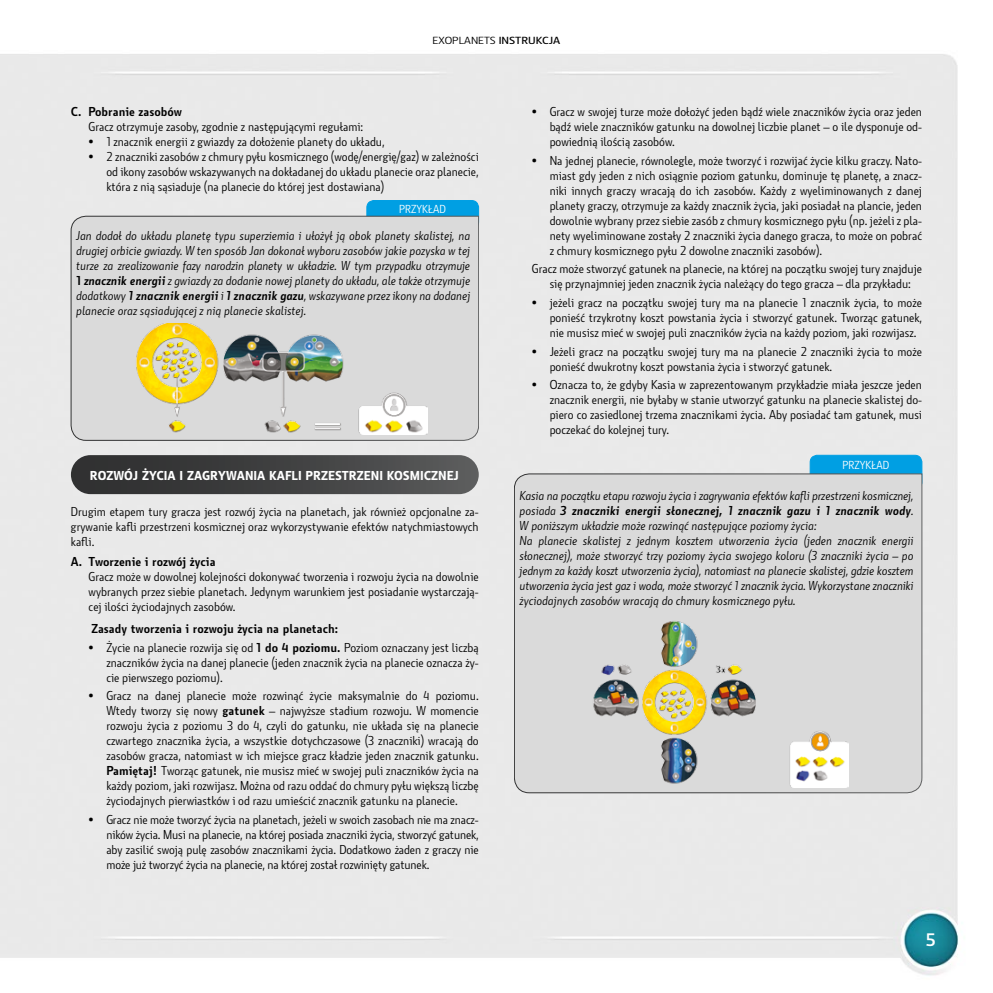
<style>
.page{position:relative;width:993px;height:993px;background:#fff}
.page>*{position:absolute;margin:0;border:0;box-sizing:border-box;transform-origin:0 0}
.t1{font:700 17.5px "Botanika";color:#fff}
.t2{font:12.5px/15px "Botanika Lite";color:#000;text-align:justify}
.t3{font:italic 12.5px/15px "Botanika Lite";color:#000;text-align:justify}
.t4{font:700 12.5px "Botanika";color:#000}
.t5{font:italic 700 12.5px "Botanika";color:#000}
.t6{font:800 12.5px "Botanika";color:#fff}
.t7{font:11.25px "Botanika Lite";color:#fff}
.t8{font:10px "Botanika Lite";color:#000;scale:1.2 1}
.s1{font-family:"Botanika";font-weight:600}
.s2{font-family:"Botanika";font-weight:700;font-style:normal}
.s3{font-family:"Botanika";font-weight:700}
.s4{font-family:"Botanika Lite";font-weight:400}
</style>
<div class="page">
<div style="left:0;top:54px;width:959px;height:922px;background:#e9e9e9"></div>
<div style="left:71px;top:455px;width:407px;height:39px;background:linear-gradient(to right,#2b2b2c,#58595a);border-radius:19px"></div>
<div style="left:367px;top:200px;width:111px;height:29px;background:#009fe3;border-radius:7px"></div>
<div style="left:366px;top:200px;width:112px;height:29px;border:1px solid #009fe3;border-radius:7px"></div>
<div style="left:71px;top:216px;width:408px;height:224px;background:#dadada"></div>
<img style="left:122px;top:324px;width:305px;height:110px">
<div style="left:809px;top:455px;width:112px;height:34px;background:#009fe3;border-radius:7px"></div>
<div style="left:809px;top:455px;width:112px;height:34px;border:1px solid #009fe3;border-radius:7px"></div>
<div style="left:514px;top:473px;width:407px;height:319px;background:#dadada"></div>
<img style="left:588px;top:616px;width:259px;height:171px">
<p class="t8" style="left:432px;top:35px;width:108px">EXOPLANETS <span class="s1">INSTRUKCJA</span></p>
<p class="t4" style="left:71px;top:104px;width:113px">C. Pobranie zasobów</p>
<p class="t2" style="left:89px;top:119px;width:276px">Gracz otrzymuje zasoby, zgodnie z następującymi regułami:</p>
<p class="t2" style="left:89px;top:134px;width:297px">• 1 znacznik energii z gwiazdy za dołożenie planety do układu,</p>
<p class="t2" style="left:106px;top:149px;width:374px;text-indent:-18px">• 2 znaczniki zasobów z chmury pyłu kosmicznego (wodę/energię/gaz) w zależności od ikony zasobów wskazywanych na dokładanej do układu planecie oraz planecie, która z nią sąsiaduje (na planecie do której jest dostawiana)</p>
<p class="t7" style="left:399px;top:202px;width:48px">PRZYKŁAD</p>
<p class="t3" style="left:76px;top:228px;width:395px">Jan dodał do układu planetę typu superziemia i ułożył ją obok planety skalistej, na drugiej orbicie gwiazdy. W ten sposób Jan dokonał wyboru zasobów jakie pozyska w tej turze za zrealizowanie fazy narodzin planety w układzie. W tym przypadku otrzymuje <span class="s2">1</span> <span class="s3">znacznik energii</span> z gwiazdy za dodanie nowej planety do układu, ale także otrzymuje dodatkowy <span class="s3">1 znacznik energii</span> i <span class="s3">1 znacznik gazu</span>, wskazywane przez ikony na dodanej planecie oraz sąsiadującej z nią planecie skalistej.</p>
<p class="t6" style="left:90px;top:467px;width:370px">ROZWÓJ ŻYCIA I ZAGRYWANIA KAFLI PRZESTRZENI KOSMICZNEJ</p>
<p class="t2" style="left:71px;top:504px;width:409px">Drugim etapem tury gracza jest rozwój życia na planetach, jak również opcjonalne za&shy;grywanie kafli przestrzeni kosmicznej oraz wykorzystywanie efektów natychmiastowych kafli.</p>
<p class="t4" style="left:71px;top:553px;width:146px">A. Tworzenie i rozwój życia</p>
<p class="t2" style="left:89px;top:569px;width:391px">Gracz może w dowolnej kolejności dokonywać tworzenia i rozwoju życia na dowolnie wybranych przez siebie planetach. Jedynym warunkiem jest posiadanie wystarczają&shy;cej ilości życiodajnych zasobów.</p>
<p class="t4" style="left:91px;top:620px;width:248px">Zasady tworzenia i rozwoju życia na planetach:</p>
<p class="t2" style="left:106px;top:639px;width:374px;text-indent:-18px">• Życie na planecie rozwija się od <span class="s3">1 do 4 poziomu.</span> Poziom oznaczany jest liczbą znaczników życia na danej planecie (jeden znacznik życia na planecie oznacza ży&shy;cie pierwszego poziomu).</p>
<p class="t2" style="left:106px;top:688px;width:374px;text-indent:-18px">• Gracz na danej planecie może rozwinąć życie maksymalnie do 4 poziomu.<br>Wtedy tworzy się nowy <span class="s3">gatunek</span> – najwyższe stadium rozwoju. W momencie rozwoju życia z poziomu 3 do 4, czyli do gatunku, nie układa się na planecie czwartego znacznika życia, a wszystkie dotychczasowe (3 znaczniki) wracają do zasobów gracza, natomiast w ich miejsce gracz kładzie jeden znacznik gatunku.<br><span class="s3">Pamiętaj!</span> Tworząc gatunek, nie musisz mieć w swojej puli znaczników życia na każdy poziom, jaki rozwijasz. Można od razu oddać do chmury pyłu większą liczbę życiodajnych pierwiastków i od razu umieścić znacznik gatunku na planecie.</p>
<p class="t2" style="left:106px;top:811px;width:374px;text-indent:-18px">• Gracz nie może tworzyć życia na planetach, jeżeli w swoich zasobach nie ma znacz&shy;ników życia. Musi na planecie, na której posiada znaczniki życia, stworzyć gatunek, aby zasilić swoją pulę zasobów znacznikami życia. Dodatkowo żaden z graczy nie może już tworzyć życia na planecie, na której został rozwinięty gatunek.</p>
<p class="t2" style="left:549px;top:104px;width:374px;text-indent:-18px">• Gracz w swojej turze może dołożyć jeden bądź wiele znaczników życia oraz jeden bądź wiele znaczników gatunku na dowolnej liczbie planet – o ile dysponuje od&shy;powiednią ilością zasobów.</p>
<p class="t2" style="left:549px;top:153px;width:374px;text-indent:-18px">• Na jednej planecie, równolegle, może tworzyć i rozwijać życie kilku graczy. Nato&shy;miast gdy jeden z nich osiągnie poziom gatunku, dominuje tę planetę, a znacz&shy;niki innych graczy wracają do ich zasobów. Każdy z wyeliminowanych z danej planety graczy, otrzymuje za każdy znacznik życia, jaki posiadał na plancie, jeden dowolnie wybrany przez siebie zasób z chmury kosmicznego pyłu (np. jeżeli z pla&shy;nety wyeliminowane zostały 2 znaczniki życia danego gracza, to może on pobrać z chmury kosmicznego pyłu 2 dowolne znaczniki zasobów).</p>
<p class="t2" style="left:531px;top:261px;width:391px;text-align:center">Gracz może stworzyć gatunek na planecie, na której na początku swojej tury znajduje się przynajmniej jeden znacznik życia należący do tego gracza – dla przykładu:</p>
<p class="t2" style="left:549px;top:295px;width:374px;text-indent:-18px">• jeżeli gracz na początku swojej tury ma na planecie 1 znacznik życia, to może ponieść trzykrotny koszt powstania życia i stworzyć gatunek. Tworząc gatunek, nie musisz mieć w swojej puli znaczników życia na każdy poziom, jaki rozwijasz.</p>
<p class="t2" style="left:549px;top:343px;width:374px;text-indent:-18px">• Jeżeli gracz na początku swojej tury ma na planecie 2 znaczniki życia to może ponieść dwukrotny koszt powstania życia i stworzyć gatunek.</p>
<p class="t2" style="left:549px;top:377px;width:374px;text-indent:-18px">• Oznacza to, że gdyby Kasia w zaprezentowanym przykładzie miała jeszcze jeden znacznik energii, nie byłaby w stanie utworzyć gatunku na planecie skalistej do&shy;piero co zasiedlonej trzema znacznikami życia. Aby posiadać tam gatunek, musi poczekać do kolejnej tury.</p>
<p class="t7" style="left:842px;top:458px;width:48px">PRZYKŁAD</p>
<p class="t3" style="left:519px;top:488px;width:395px">Kasia na początku etapu rozwoju życia i zagrywania efektów kafli przestrzeni kosmicznej,</p>
<p class="t5" style="left:519px;top:502px;width:395px"><span class="s4">posiada</span> 3 znaczniki energii słonecznej, 1 znacznik gazu i 1 znacznik wody<span class="s4">.</span></p>
<p class="t3" style="left:519px;top:518px;width:395px;text-align:left">W poniższym układzie może rozwinąć następujące poziomy życia:<br>Na planecie skalistej z jednym kosztem utworzenia życia (jeden znacznik energii słonecznej), może stworzyć trzy poziomy życia swojego koloru (3 znaczniki życia – po jednym za każdy koszt utworzenia życia), natomiast na planecie skalistej, gdzie kosztem utworzenia życia jest gaz i woda, może stworzyć 1 znacznik życia. Wykorzystane znaczniki życiodajnych zasobów wracają do chmury kosmicznego pyłu.</p>
<h1 class="t1" style="left:925px;top:928px;width:11px">5</h1>
</div>
